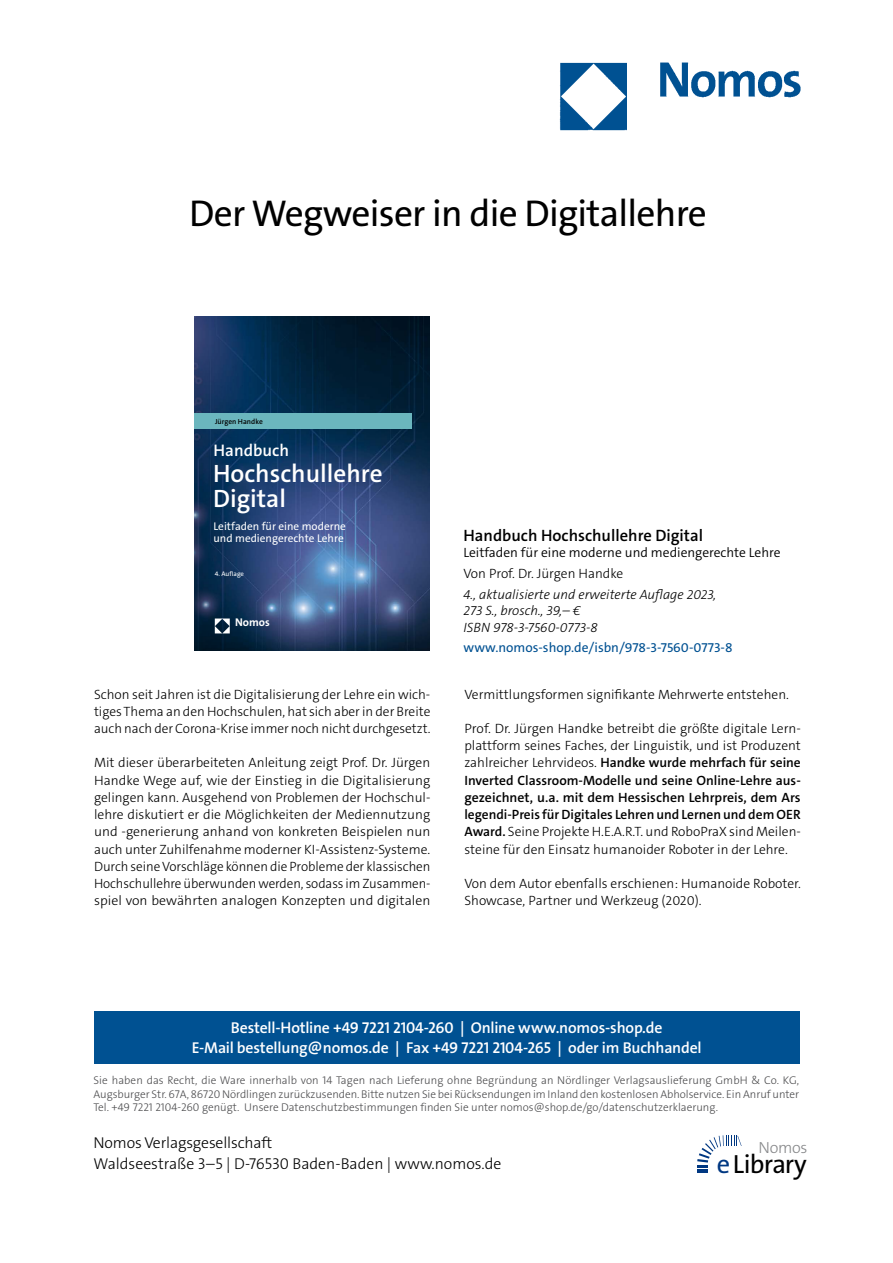
<style>
.page{position:relative;width:893px;height:1263px;background:#fff}
.page>*{position:absolute;margin:0;border:0;box-sizing:border-box;transform-origin:0 0}
.t1{font:37.5px "The Sans Os F";letter-spacing:-.02em;color:#000}
.t2{font:26.4px "The Sans Os F";letter-spacing:-.03em;color:#000}
.t3{font:600 25.2px/25.2px "The Sans C5";color:#fff}
.t4{font:600 16.8px "The Sans C5";color:#fff}
.t5{font:600 16.5px "The Sans C5";color:#000}
.t6{font:300 16.2px "The Sans Os F";letter-spacing:-.02em;color:#87888a}
.t7{font:600 15.75px/21px "The Sans Os F";letter-spacing:-.01em;color:#fff;text-align:center}
.t8{font:300 15.75px/21px "The Sans Os F";color:#000}
.t9{font:300 13.5px/17.2px "The Sans C5";color:#000;text-align:justify}
.t10{font:italic 300 13.5px/16.5px "The Sans C5";color:#000}
.t11{font:300 13.5px "The Sans C5";color:#000}
.t12{font:13.5px "The Sans C5";color:#005192}
.t13{font:300 11.25px/13.5px "The Sans Os F";color:#4b4b4d;text-align:justify}
.t14{font:11.25px/12.3px "The Sans C5";color:#fff}
.t15{font:700 11.25px "The Sans C5";color:#fff}
.t16{font:600 7.35px "The Sans C5";color:#000}
.t17{font:6.75px "The Sans C5";color:#fff}
.s1{font-weight:600}
.s2{color:#003882}
</style>
<div class="page">
<img style="left:559px;top:62px;width:242px;height:69px">
<div style="left:94px;top:1011px;width:705px;height:52px;background:#005192"></div>
<svg style="left:697px;top:1135px;width:45px;height:38px"></svg>
<img style="left:251px;top:316px;width:179px;height:335px">
<svg style="left:194px;top:316px;width:57px;height:335px;background:#0f3159"></svg>
<div style="left:194px;top:413px;width:218px;height:16px;background:#6bb6be"></div>
<svg style="left:215px;top:618px;width:15px;height:15px"></svg>
<h1 class="t1" style="left:189px;top:199px;width:519px">Der Wegweiser in die Digitallehre</h1>
<p class="t16" style="left:215px;top:417px;width:49px">Jürgen Handke</p>
<p class="t4" style="left:214px;top:440px;width:77px">Handbuch</p>
<h3 class="t3" style="left:213px;top:461px;width:171px">Hochschullehre<br>Digital</h3>
<p class="t14" style="left:213px;top:520px;width:134px">Leitfaden für eine moderne und mediengerechte Lehre</p>
<p class="t17" style="left:215px;top:569px;width:31px">4. AufIage</p>
<p class="t15" style="left:235px;top:615px;width:36px">Nomos</p>
<p class="t9" style="left:94px;top:685px;width:338px">Schon seit Jahren ist die Digitalisierung der Lehre ein wich&shy;tiges Thema an den Hochschulen, hat sich aber in der Breite auch nach der Corona-Krise immer noch nicht durchgesetzt.</p>
<p class="t9" style="left:94px;top:754px;width:338px">Mit dieser überarbeiteten Anleitung zeigt Prof. Dr. Jürgen Handke Wege auf, wie der Einstieg in die Digitalisierung gelingen kann. Ausgehend von Problemen der Hochschul&shy;lehre diskutiert er die Möglichkeiten der Mediennutzung und -generierung anhand von konkreten Beispielen nun auch unter Zuhilfenahme moderner KI-Assistenz-Systeme.<br>Durch seine Vorschläge können die Probleme der klassischen Hochschullehre überwunden werden, sodass im Zusammen&shy;spiel von bewährten analogen Konzepten und digitalen</p>
<p class="t5" style="left:463px;top:524px;width:241px">Handbuch Hochschullehre Digital</p>
<p class="t11" style="left:463px;top:544px;width:318px">Leitfaden für eine moderne und mediengerechte Lehre</p>
<p class="t9" style="left:463px;top:565px;width:161px">Von Prof. Dr. Jürgen Handke</p>
<p class="t10" style="left:463px;top:586px;width:254px">4., aktualisierte und erweiterte Auflage 2023,<br>273 S., brosch., 39,– €<br>ISBN 978-3-7560-0773-8</p>
<p class="t12" style="left:463px;top:639px;width:271px">www.nomos-shop.de/isbn/978-3-7560-0773-8</p>
<p class="t9" style="left:464px;top:685px;width:326px">Vermittlungsformen signifikante Mehrwerte entstehen.</p>
<p class="t9" style="left:464px;top:720px;width:338px">Prof. Dr. Jürgen Handke betreibt die größte digitale Lern&shy;plattform seines Faches, der Linguistik, und ist Produzent zahlreicher Lehrvideos. <span class="s1">Handke wurde mehrfach für seine Inverted Classroom-Modelle und seine Online-Lehre aus&shy;gezeichnet, u.a. mit dem Hessischen Lehrpreis, dem Ars legendi-Preis für Digitales Lehren und Lernen und dem OER Award.</span> Seine Projekte H.E.A.R.T. und RoboPraX sind Meilen&shy;steine für den Einsatz humanoider Roboter in der Lehre.</p>
<p class="t9" style="left:464px;top:875px;width:338px">Von dem Autor ebenfalls erschienen: Humanoide Roboter.<br>Showcase, Partner und Werkzeug (2020).</p>
<p class="t7" style="left:192px;top:1017px;width:511px">Bestell-Hotline +49 7221 2104-260 | Online www.nomos-shop.de<br>E-Mail bestellung@nomos.de | Fax +49 7221 2104-265 | oder im Buchhandel</p>
<p class="t13" style="left:94px;top:1074px;width:707px">Sie haben das Recht, die Ware innerhalb von 14 Tagen nach Lieferung ohne Begründung an Nördlinger Verlagsauslieferung GmbH &amp; Co. KG, Augsburger Str. 67A, 86720 Nördlingen zurückzusenden. Bitte nutzen Sie bei Rücksendungen im Inland den kostenlosen Abholservice. Ein Anruf unter Tel. +49 7221 2104-260 genügt. Unsere Datenschutzbestimmungen finden Sie unter nomos@shop.de/go/datenschutzerklaerung.</p>
<p class="t8" style="left:94px;top:1133px;width:409px">Nomos Verlagsgesellschaft<br>Waldseestraße 3–5 | D-76530 Baden-Baden | www.nomos.de</p>
<p class="t6" style="left:758px;top:1137px;width:51px">Nomos</p>
<h2 class="t2" style="left:717px;top:1153px;width:91px"><span class="s2">e</span>Library</h2>
</div>
